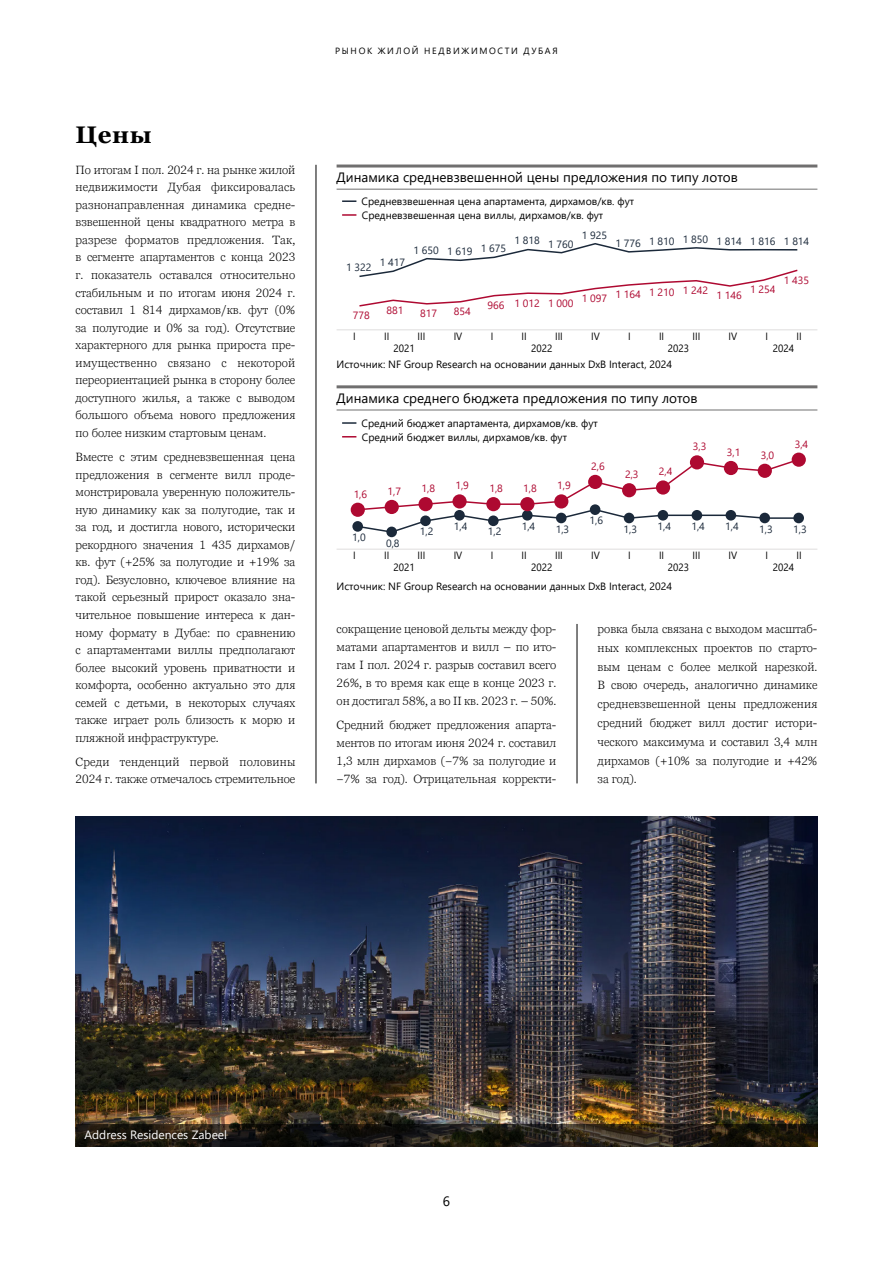
<style>
.page{position:relative;width:893px;height:1263px;background:#fff}
.page>*{position:absolute;margin:0;border:0;box-sizing:border-box;transform-origin:0 0}
.t1{font:700 24px "Georgia Pro";color:#000}
.t2{font:13.5px "Segoe UI";color:#000}
.t3{font:300 12px/17.5px "Georgia Pro";color:#000;text-align:justify}
.t4{font:12px "Segoe UI";color:#fff}
.t5{font:10.5px/14px "Segoe UI";color:#000}
.t6{font:10.5px "Segoe UI";color:#1b293a}
.t7{font:10.5px "Segoe UI";color:#ae0931}
.t8{font:10.5px "Segoe UI";color:#000;scale:.94 1}
.t9{font:9px "Segoe UI";letter-spacing:.185em;color:#000}
</style>
<div class="page">
<svg style="left:342px;top:422px;width:14px;height:2px"></svg>
<svg style="left:342px;top:436px;width:14px;height:1px"></svg>
<hr style="left:337px;top:549px;width:480px;height:1px;background:#e2e1e1">
<svg style="left:352px;top:521px;width:11px;height:11px"></svg>
<div style="left:386px;top:527px;width:11px;height:10px;background:#1b293a;border-radius:50%"></div>
<div style="left:793px;top:513px;width:11px;height:10px;background:#1b293a;border-radius:50%"></div>
<svg style="left:356px;top:458px;width:444px;height:76px"></svg>
<div style="left:351px;top:503px;width:14px;height:14px;background:#ae0931;border-radius:50%"></div>
<div style="left:385px;top:500px;width:14px;height:14px;background:#ae0931;border-radius:50%"></div>
<div style="left:418px;top:497px;width:15px;height:14px;background:#ae0931;border-radius:50%"></div>
<div style="left:452px;top:494px;width:15px;height:14px;background:#ae0931;border-radius:50%"></div>
<div style="left:486px;top:497px;width:14px;height:14px;background:#ae0931;border-radius:50%"></div>
<div style="left:520px;top:497px;width:14px;height:14px;background:#ae0931;border-radius:50%"></div>
<div style="left:554px;top:494px;width:14px;height:14px;background:#ae0931;border-radius:50%"></div>
<div style="left:588px;top:475px;width:14px;height:14px;background:#ae0931;border-radius:50%"></div>
<div style="left:622px;top:483px;width:14px;height:14px;background:#ae0931;border-radius:50%"></div>
<div style="left:656px;top:480px;width:14px;height:15px;background:#ae0931;border-radius:50%"></div>
<div style="left:690px;top:455px;width:14px;height:14px;background:#ae0931;border-radius:50%"></div>
<div style="left:724px;top:461px;width:14px;height:14px;background:#ae0931;border-radius:50%"></div>
<div style="left:758px;top:464px;width:14px;height:14px;background:#ae0931;border-radius:50%"></div>
<div style="left:792px;top:453px;width:14px;height:14px;background:#ae0931;border-radius:50%"></div>
<hr style="left:316px;top:165px;width:1px;height:618px;background:#000">
<hr style="left:577px;top:624px;width:1px;height:159px;background:#000">
<hr style="left:337px;top:165px;width:480px;height:3px;background:#706f6f">
<hr style="left:337px;top:189px;width:480px;height:1px;background:#706f6f">
<hr style="left:337px;top:385px;width:480px;height:3px;background:#706f6f">
<hr style="left:337px;top:410px;width:480px;height:1px;background:#706f6f">
<svg style="left:342px;top:200px;width:14px;height:2px"></svg>
<svg style="left:342px;top:214px;width:14px;height:2px"></svg>
<hr style="left:337px;top:329px;width:480px;height:1px;background:#e2e1e1">
<svg style="left:359px;top:243px;width:439px;height:64px"></svg>
<img style="left:76px;top:816px;width:741px;height:308px">
<svg style="left:76px;top:1124px;width:741px;height:22px;background:#201b13"></svg>
<h1 class="t1" style="left:76px;top:121px;width:78px">Цены</h1>
<p class="t3" style="left:76px;top:161px;width:221px">По итогам I пол. 2024 г. на рынке жилой недвижимости Дубая фиксировалась разнонаправленная динамика средне&shy;взвешенной цены квадратного метра в разрезе форматов предложения. Так, в сегменте апартаментов с конца 2023 г. показатель оставался относительно стабильным и по итогам июня 2024 г. составил 1 814 дирхамов/кв. фут (0% за полугодие и 0% за год). Отсутствие характерного для рынка прироста пре&shy;имущественно связано с некоторой переориентацией рынка в сторону более доступного жилья, а также с выводом большого объема нового предложения по более низким стартовым ценам.</p>
<p class="t3" style="left:76px;top:448px;width:221px">Вместе с этим средневзвешенная цена предложения в сегменте вилл проде&shy;монстрировала уверенную положитель&shy;ную динамику как за полугодие, так и за год, и достигла нового, исторически рекордного значения 1 435 дирхамов/ кв. фут (+25% за полугодие и +19% за год). Безусловно, ключевое влияние на такой серьезный прирост оказало зна&shy;чительное повышение интереса к дан&shy;ному формату в Дубае: по сравнению с апартаментами виллы предполагают более высокий уровень приватности и комфорта, особенно актуально это для семей с детьми, в некоторых случаях также играет роль близость к морю и пляжной инфраструктуре.</p>
<p class="t3" style="left:76px;top:753px;width:221px">Среди тенденций первой половины<br>2024 г. также отмечалось стремительное</p>
<p class="t9" style="left:335px;top:42px;width:224px">РЫНОК ЖИЛОЙ НЕДВИЖИМОСТИ ДУБАЯ</p>
<p class="t2" style="left:337px;top:165px;width:403px">Динамика средневзвешенной цены предложения по типу лотов</p>
<p class="t5" style="left:362px;top:193px;width:274px">Средневзвешенная цена апартамента, дирхамов/кв. фут<br>Средневзвешенная цена виллы, дирхамов/кв. фут</p>
<p class="t6" style="left:346px;top:258px;width:27px">1 322</p>
<p class="t7" style="left:353px;top:306px;width:18px">778</p>
<p class="t6" style="left:380px;top:252px;width:27px">1 417</p>
<p class="t6" style="left:413px;top:240px;width:94px">1 650 1 619 1 675</p>
<p class="t6" style="left:514px;top:232px;width:61px">1 818 1 760</p>
<p class="t7" style="left:386px;top:300px;width:18px">881</p>
<p class="t7" style="left:420px;top:303px;width:18px">817</p>
<p class="t7" style="left:454px;top:301px;width:18px">854</p>
<p class="t7" style="left:487px;top:293px;width:88px">966 1 012 1 000</p>
<p class="t6" style="left:582px;top:225px;width:27px">1 925</p>
<p class="t6" style="left:615px;top:231px;width:195px">1 776 1 810 1 850 1 814 1 816 1 814</p>
<p class="t7" style="left:784px;top:270px;width:27px">1 435</p>
<p class="t7" style="left:582px;top:283px;width:128px">1 097 1 164 1 210 1 242</p>
<p class="t7" style="left:716px;top:286px;width:27px">1 146</p>
<p class="t7" style="left:750px;top:280px;width:27px">1 254</p>
<p class="t8" style="left:353px;top:326px;width:4px">I</p>
<p class="t8" style="left:384px;top:326px;width:7px">II</p>
<p class="t8" style="left:418px;top:326px;width:10px">III</p>
<p class="t8" style="left:454px;top:326px;width:11px">IV</p>
<p class="t8" style="left:491px;top:326px;width:4px">I</p>
<p class="t8" style="left:522px;top:326px;width:7px">II</p>
<p class="t8" style="left:555px;top:326px;width:10px">III</p>
<p class="t8" style="left:591px;top:326px;width:11px">IV</p>
<p class="t8" style="left:628px;top:326px;width:4px">I</p>
<p class="t8" style="left:659px;top:326px;width:7px">II</p>
<p class="t8" style="left:692px;top:326px;width:10px">III</p>
<p class="t8" style="left:729px;top:326px;width:11px">IV</p>
<p class="t8" style="left:766px;top:326px;width:4px">I</p>
<p class="t8" style="left:796px;top:326px;width:7px">II</p>
<p class="t8" style="left:393px;top:338px;width:24px">2021</p>
<p class="t8" style="left:531px;top:338px;width:24px">2022</p>
<p class="t8" style="left:668px;top:338px;width:24px">2023</p>
<p class="t8" style="left:773px;top:338px;width:24px">2024</p>
<p class="t5" style="left:337px;top:356px;width:337px">Источник: NF Group Research на основании данных DxB Interact, 2024</p>
<p class="t2" style="left:337px;top:386px;width:363px">Динамика среднего бюджета предложения по типу лотов</p>
<p class="t5" style="left:362px;top:415px;width:238px">Cредний бюджет апартамента, дирхамов/кв. фут<br>Cредний бюджет виллы, дирхамов/кв. фут</p>
<p class="t7" style="left:354px;top:484px;width:15px">1,6</p>
<p class="t7" style="left:388px;top:481px;width:15px">1,7</p>
<p class="t7" style="left:421px;top:478px;width:15px">1,8</p>
<p class="t7" style="left:455px;top:476px;width:15px">1,9</p>
<p class="t7" style="left:489px;top:478px;width:15px">1,8</p>
<p class="t7" style="left:523px;top:478px;width:15px">1,8</p>
<p class="t7" style="left:557px;top:476px;width:15px">1,9</p>
<p class="t7" style="left:591px;top:456px;width:15px">2,6</p>
<p class="t7" style="left:625px;top:465px;width:15px">2,3</p>
<p class="t7" style="left:659px;top:462px;width:15px">2,4</p>
<p class="t7" style="left:693px;top:437px;width:15px">3,3</p>
<p class="t7" style="left:727px;top:442px;width:15px">3,1</p>
<p class="t7" style="left:761px;top:445px;width:15px">3,0</p>
<p class="t7" style="left:795px;top:434px;width:15px">3,4</p>
<p class="t6" style="left:352px;top:527px;width:15px">1,0</p>
<p class="t6" style="left:386px;top:533px;width:15px">0,8</p>
<p class="t6" style="left:420px;top:522px;width:15px">1,2</p>
<p class="t6" style="left:454px;top:516px;width:15px">1,4</p>
<p class="t6" style="left:488px;top:522px;width:15px">1,2</p>
<p class="t6" style="left:522px;top:516px;width:15px">1,4</p>
<p class="t6" style="left:556px;top:519px;width:15px">1,3</p>
<p class="t6" style="left:590px;top:511px;width:15px">1,6</p>
<p class="t6" style="left:623px;top:519px;width:15px">1,3</p>
<p class="t6" style="left:657px;top:516px;width:15px">1,4</p>
<p class="t6" style="left:691px;top:516px;width:15px">1,4</p>
<p class="t6" style="left:725px;top:516px;width:15px">1,4</p>
<p class="t6" style="left:759px;top:519px;width:15px">1,3</p>
<p class="t6" style="left:793px;top:519px;width:15px">1,3</p>
<p class="t8" style="left:353px;top:545px;width:4px">I</p>
<p class="t8" style="left:384px;top:545px;width:7px">II</p>
<p class="t8" style="left:418px;top:545px;width:10px">III</p>
<p class="t8" style="left:454px;top:545px;width:11px">IV</p>
<p class="t8" style="left:491px;top:545px;width:4px">I</p>
<p class="t8" style="left:521px;top:545px;width:7px">II</p>
<p class="t8" style="left:555px;top:545px;width:10px">III</p>
<p class="t8" style="left:591px;top:545px;width:11px">IV</p>
<p class="t8" style="left:628px;top:545px;width:4px">I</p>
<p class="t8" style="left:659px;top:545px;width:7px">II</p>
<p class="t8" style="left:692px;top:545px;width:10px">III</p>
<p class="t8" style="left:729px;top:545px;width:11px">IV</p>
<p class="t8" style="left:766px;top:545px;width:4px">I</p>
<p class="t8" style="left:796px;top:545px;width:7px">II</p>
<p class="t8" style="left:393px;top:557px;width:24px">2021</p>
<p class="t8" style="left:531px;top:557px;width:24px">2022</p>
<p class="t8" style="left:668px;top:557px;width:24px">2023</p>
<p class="t8" style="left:773px;top:557px;width:24px">2024</p>
<p class="t5" style="left:337px;top:578px;width:337px">Источник: NF Group Research на основании данных DxB Interact, 2024</p>
<p class="t3" style="left:337px;top:620px;width:221px;line-height:18px">сокращение ценовой дельты между фор&shy;матами апартаментов и вилл – по ито&shy;гам I пол. 2024 г. разрыв составил всего 26%, в то время как еще в конце 2023 г. он достигал 58%, а во II кв. 2023 г. – 50%.</p>
<p class="t3" style="left:337px;top:717px;width:221px;line-height:18px">Средний бюджет предложения апарта&shy;ментов по итогам июня 2024 г. составил 1,3 млн дирхамов (−7% за полугодие и −7% за год). Отрицательная корректи-</p>
<p class="t3" style="left:598px;top:620px;width:221px;line-height:18.8px">ровка была связана с выходом масштаб&shy;ных комплексных проектов по старто&shy;вым ценам с более мелкой нарезкой.<br>В свою очередь, аналогично динамике средневзвешенной цены предложения средний бюджет вилл достиг истори&shy;ческого максимума и составил 3,4 млн дирхамов (+10% за полугодие и +42% за год).</p>
<p class="t4" style="left:84px;top:1124px;width:144px">Address Residences Zabeel</p>
<p class="t2" style="left:443px;top:1188px;width:9px">6</p>
</div>
